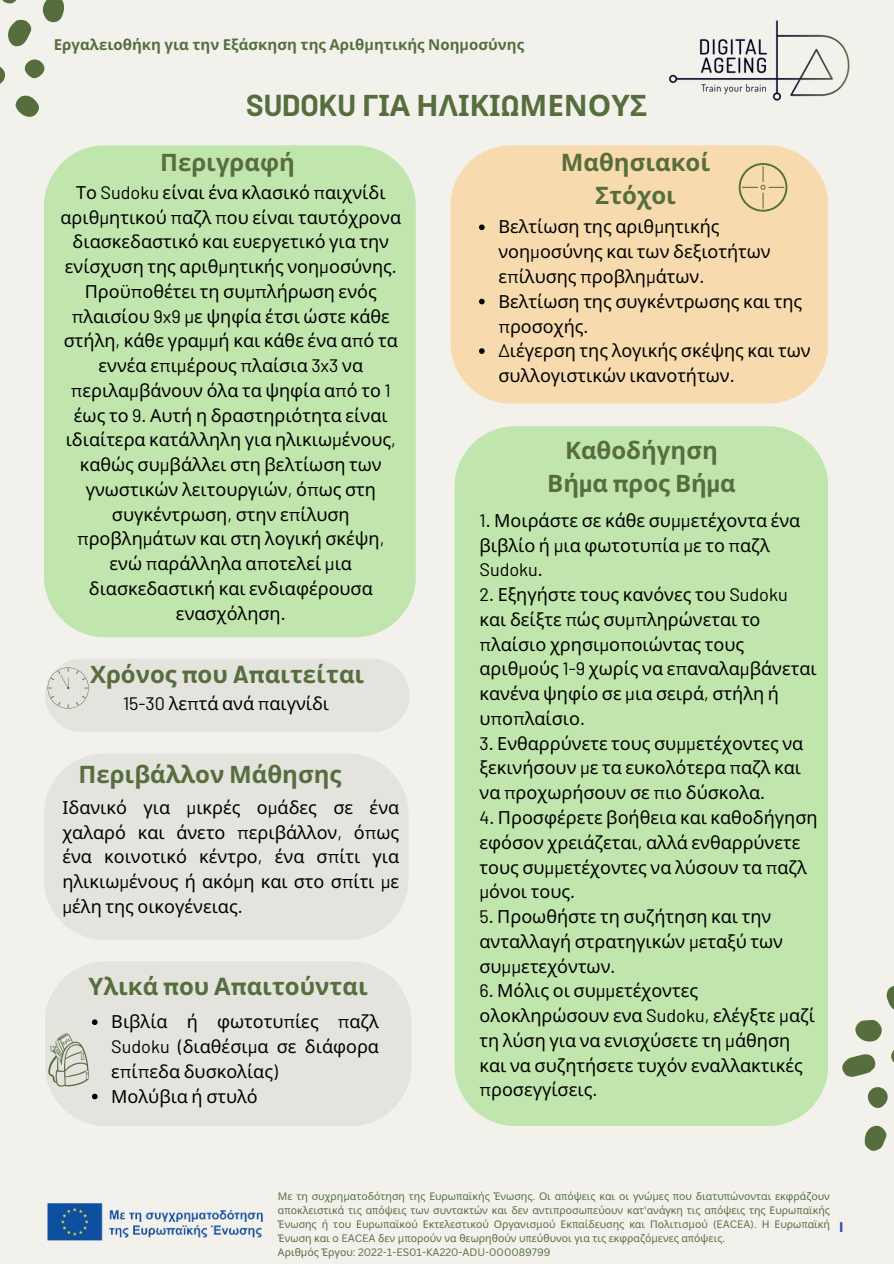
<style>
.page{position:relative;width:894px;height:1264px;background:#fff}
.page>*{position:absolute;margin:0;border:0;box-sizing:border-box;transform-origin:0 0}
.t1{font:700 29.55px "Noto Sans";color:#566e3d}
.t2{font:700 24px/32.7px "Noto Sans";color:#566e3d;text-align:center}
.t3{font:18px/24.8px "Noto Sans";color:#000}
.t4{font:700 15px "Noto Sans";color:#566e3d}
.t5{font:700 13.95px "Gill Sans MT Std";color:#2b46bd}
.t6{font:10.5px/14px "Noto Sans";color:#566e3d;text-align:justify}
.t7{font:10.5px "Canva Sans";color:#566e3d}
.s1{font-family:"Canva Sans"}
.s2{font-family:"Barlow"}
.s3{font-family:"Noto Sans"}
</style>
<div class="page">
<div style="left:0;top:0;width:893px;height:1263px;background:#f2f1ec"></div>
<div style="left:45px;top:658px;width:364px;height:74px;background:#e4e3de;border-radius:37px"></div>
<div style="left:44px;top:145px;width:371px;height:492px;background:#c1e6ad"></div>
<div style="left:450px;top:145px;width:377px;height:258px;background:#f7dbae"></div>
<svg style="left:2px;top:0;width:15px;height:4px"></svg>
<svg style="left:8px;top:19px;width:24px;height:28px"></svg>
<svg style="left:42px;top:0;width:22px;height:22px"></svg>
<svg style="left:0;top:67px;width:6px;height:17px"></svg>
<svg style="left:15px;top:95px;width:24px;height:22px"></svg>
<div style="left:25px;top:59px;width:20px;height:19px;background:#566e3d;border-radius:50%"></div>
<svg style="left:738px;top:163px;width:49px;height:49px;background:#deca9c"></svg>
<svg style="left:48px;top:667px;width:41px;height:42px"></svg>
<div style="left:44px;top:754px;width:364px;height:185px;background:#e4e3de"></div>
<div style="left:45px;top:962px;width:366px;height:164px;background:#e4e3de"></div>
<svg style="left:842px;top:1054px;width:33px;height:22px"></svg>
<svg style="left:855px;top:1020px;width:27px;height:21px"></svg>
<svg style="left:886px;top:986px;width:7px;height:23px"></svg>
<svg style="left:891px;top:1051px;width:2px;height:11px"></svg>
<svg style="left:864px;top:1125px;width:23px;height:26px"></svg>
<div style="left:867px;top:1087px;width:20px;height:20px;background:#566e3d;border-radius:50%"></div>
<div style="left:454px;top:426px;width:374px;height:699px;background:#c1e6ad"></div>
<svg style="left:92px;top:1019px;width:5px;height:6px"></svg>
<svg style="left:92px;top:1093px;width:5px;height:6px"></svg>
<svg style="left:479px;top:224px;width:5px;height:6px"></svg>
<svg style="left:479px;top:299px;width:5px;height:5px"></svg>
<svg style="left:479px;top:348px;width:5px;height:6px"></svg>
<img style="left:47px;top:1203px;width:216px;height:38px">
<img style="left:669px;top:20px;width:181px;height:81px">
<p class="t4" style="left:54px;top:34px;width:471px">Εργαλειοθήκη για την Εξάσκηση της Αριθ<span class="s1">μ</span>ητικής Νοη<span class="s1">μ</span>οσύνης</p>
<p class="t1" style="left:246px;top:84px;width:402px"><span class="s2">SUDOKU</span> ΓΙΑ ΗΛΙΚΙ<span class="s2">Ω</span>ΜΕΝΟΥΣ</p>
<p class="t2" style="left:160px;top:146px;width:136px">Περιγραφή</p>
<h2 class="t3" style="left:60px;top:179px;width:342px;text-align:center">Το <span class="s2">Sudoku</span> είναι ένα κλασικό <span class="s2">π</span>αιχνίδι αριθ<span class="s2">μ</span>ητικού <span class="s2">π</span>αζλ <span class="s2">π</span>ου είναι ταυτόχρονα διασκεδαστικό και ευεργετικό για την ενίσχυση της αριθ<span class="s2">μ</span>ητικής νοη<span class="s2">μ</span>οσύνης<span class="s2">.<br></span>Προϋ<span class="s2">π</span>οθέτει τη συ<span class="s2">μπ</span>λήρωση ενός <span class="s2">π</span>λαισίου <span class="s2">9x9 μ</span>ε ψηφία έτσι ώστε κάθε στήλη<span class="s2">,</span> κάθε γρα<span class="s2">μμ</span>ή και κάθε ένα α<span class="s2">π</span>ό τα εννέα ε<span class="s2">π</span>ι<span class="s2">μ</span>έρους <span class="s2">π</span>λαίσια <span class="s2">3x3</span> να <span class="s2">π</span>εριλα<span class="s2">μ</span>βάνουν όλα τα ψηφία α<span class="s2">π</span>ό το <span class="s2">1 </span>έως το <span class="s2">9.</span> Αυτή η δραστηριότητα είναι ιδιαίτερα κατάλληλη για ηλικιω<span class="s2">μ</span>ένους<span class="s2">, </span>καθώς συ<span class="s2">μ</span>βάλλει στη βελτίωση των γνωστικών λειτουργιών<span class="s2">,</span> ό<span class="s2">π</span>ως στη συγκέντρωση<span class="s2">,</span> στην ε<span class="s2">π</span>ίλυση <span class="s2">π</span>ροβλη<span class="s2">μ</span>άτων και στη λογική σκέψη<span class="s2">, </span>ενώ <span class="s2">π</span>αράλληλα α<span class="s2">π</span>οτελεί <span class="s2">μ</span>ια διασκεδαστική και ενδιαφέρουσα ενασχόληση<span class="s2">.</span></h2>
<h1 class="t2" style="left:90px;top:657px;width:276px">Χρόνος <span class="s2">π</span>ου <span class="s2">Aπ</span>αιτείται</h1>
<p class="t3" style="left:123px;top:690px;width:207px"><span class="s2">15-30</span> λε<span class="s2">π</span>τά ανά <span class="s2">π</span>αιγνίδι</p>
<h2 class="t2" style="left:78px;top:757px;width:264px">Περιβάλλον Μάθησης</h2>
<p class="t3" style="left:62px;top:794px;width:338px;text-align:justify">Ιδανικό για <span class="s2">μ</span>ικρές ο<span class="s2">μ</span>άδες σε ένα χαλαρό και άνετο <span class="s2">π</span>εριβάλλον<span class="s2">,</span> ό<span class="s2">π</span>ως ένα κοινοτικό κέντρο<span class="s2">,</span> ένα σ<span class="s2">π</span>ίτι για ηλικιω<span class="s2">μ</span>ένους ή ακό<span class="s2">μ</span>η και στο σ<span class="s2">π</span>ίτι <span class="s2">μ</span>ε <span class="s2">μ</span>έλη της οικογένειας<span class="s2">.</span></p>
<h3 class="t2" style="left:88px;top:969px;width:281px">Υλικά <span class="s2">π</span>ου Α<span class="s2">π</span>αιτούνται</h3>
<p class="t3" style="left:111px;top:1009px;width:269px;text-align:justify">Βιβλία ή φωτοτυ<span class="s2">π</span>ίες <span class="s2">π</span>αζλ <span class="s2">Sudoku (</span>διαθέσι<span class="s2">μ</span>α σε διάφορα ε<span class="s2">π</span>ί<span class="s2">π</span>εδα δυσκολίας<span class="s2">)</span></p>
<p class="t3" style="left:111px;top:1083px;width:148px">Μολύβια ή στυλό</p>
<h2 class="t2" style="left:560px;top:146px;width:151px">Μαθησιακοί<br>Στόχοι</h2>
<p class="t3" style="left:498px;top:214px;width:274px">Βελτίωση της αριθ<span class="s2">μ</span>ητικής νοη<span class="s2">μ</span>οσύνης και των δεξιοτήτων ε<span class="s2">π</span>ίλυσης <span class="s2">π</span>ροβλη<span class="s2">μ</span>άτων<span class="s2">.</span></p>
<h2 class="t3" style="left:498px;top:288px;width:305px">Βελτίωση της συγκέντρωσης και της <span class="s2">π</span>ροσοχής<span class="s2">.</span></h2>
<h3 class="t3" style="left:498px;top:338px;width:314px"><span class="s2">Δ</span>ιέγερση της λογικής σκέψης και των συλλογιστικών ικανοτήτων<span class="s2">.</span></h3>
<h3 class="t2" style="left:547px;top:433px;width:190px">Καθοδήγηση<br>Βή<span class="s2">μ</span>α <span class="s2">π</span>ρος Βή<span class="s2">μ</span>α</h3>
<p class="t3" style="left:479px;top:507px;width:322px"><span class="s2">1.</span> Μοιράστε σε κάθε συ<span class="s2">μμ</span>ετέχοντα ένα βιβλίο ή <span class="s2">μ</span>ια φωτοτυ<span class="s2">π</span>ία <span class="s2">μ</span>ε το <span class="s2">π</span>αζλ<br><span class="s2">Sudoku.</span></p>
<p class="t3" style="left:479px;top:581px;width:339px"><span class="s2">2.</span> Εξηγήστε τους κανόνες του <span class="s2">Sudoku </span>και δείξτε <span class="s2">π</span>ώς συ<span class="s2">μπ</span>ληρώνεται το <span class="s2">π</span>λαίσιο χρησι<span class="s2">μ</span>ο<span class="s2">π</span>οιώντας τους αριθ<span class="s2">μ</span>ούς <span class="s2">1-9</span> χωρίς να ε<span class="s2">π</span>αναλα<span class="s2">μ</span>βάνεται κανένα ψηφίο σε <span class="s2">μ</span>ια σειρά<span class="s2">,</span> στήλη ή υ<span class="s2">π</span>ο<span class="s2">π</span>λαίσιο<span class="s2">.</span></p>
<p class="t3" style="left:479px;top:730px;width:325px"><span class="s2">3.</span> Ενθαρρύνετε τους συ<span class="s2">μμ</span>ετέχοντες να ξεκινήσουν <span class="s2">μ</span>ε τα ευκολότερα <span class="s2">π</span>αζλ και να <span class="s2">π</span>ροχωρήσουν σε <span class="s2">π</span>ιο δύσκολα<span class="s2">.</span></p>
<p class="t3" style="left:479px;top:804px;width:339px"><span class="s2">4.</span> Προσφέρετε βοήθεια και καθοδήγηση εφόσον χρειάζεται<span class="s2">,</span> αλλά ενθαρρύνετε τους συ<span class="s2">μμ</span>ετέχοντες να λύσουν τα <span class="s2">π</span>αζλ <span class="s2">μ</span>όνοι τους<span class="s2">.</span></p>
<p class="t3" style="left:479px;top:903px;width:305px"><span class="s2">5.</span> Προωθήστε τη συζήτηση και την ανταλλαγή στρατηγικών <span class="s2">μ</span>εταξύ των συ<span class="s2">μμ</span>ετεχόντων<span class="s2">.</span></p>
<p class="t3" style="left:479px;top:977px;width:337px"><span class="s2">6.</span> Μόλις οι συ<span class="s2">μμ</span>ετέχοντες ολοκληρώσουν ενα <span class="s2">Sudoku,</span> ελέγξτε <span class="s2">μ</span>αζί τη λύση για να ενισχύσετε τη <span class="s2">μ</span>άθηση και να συζητήσετε τυχόν εναλλακτικές <span class="s2">π</span>ροσεγγίσεις<span class="s2">.</span></p>
<h3 class="t6" style="left:278px;top:1189px;width:553px">Με τη συχρη<span class="s1">μ</span>ατοδότηση της Ευρω<span class="s1">π</span>αϊκής Ένωσης<span class="s1">.</span> Οι α<span class="s1">π</span>όψεις και οι γνώ<span class="s1">μ</span>ες <span class="s1">π</span>ου διατυ<span class="s1">π</span>ώνονται εκφράζουν α<span class="s1">π</span>οκλειστικά τις α<span class="s1">π</span>όψεις των συντακτών και δεν αντι<span class="s1">π</span>ροσω<span class="s1">π</span>εύουν κατ<span class="s1">'</span>ανάγκη τις α<span class="s1">π</span>όψεις της Ευρω<span class="s1">π</span>αϊκής Ένωσης ή του Ευρω<span class="s1">π</span>αϊκού Εκτελεστικού Οργανισ<span class="s1">μ</span>ού Εκ<span class="s1">π</span>αίδευσης και Πολιτισ<span class="s1">μ</span>ού <span class="s1">(EACEA).</span> Η Ευρω<span class="s1">π</span>αϊκή Ένωση και ο <span class="s1">EACEA</span> δεν <span class="s1">μπ</span>ορούν να θεωρηθούν υ<span class="s1">π</span>εύθυνοι για τις εκφραζό<span class="s1">μ</span>ενες α<span class="s1">π</span>όψεις<span class="s1">.</span></h3>
<h2 class="t7" style="left:278px;top:1245px;width:274px"><span class="s3">Αριθ</span>μ<span class="s3">ός Έργου</span>: 2022-1-ES01-KA220-ADU-000089799</h2>
<h4 class="t5" style="left:837px;top:1222px;width:9px">1</h4>
</div>
